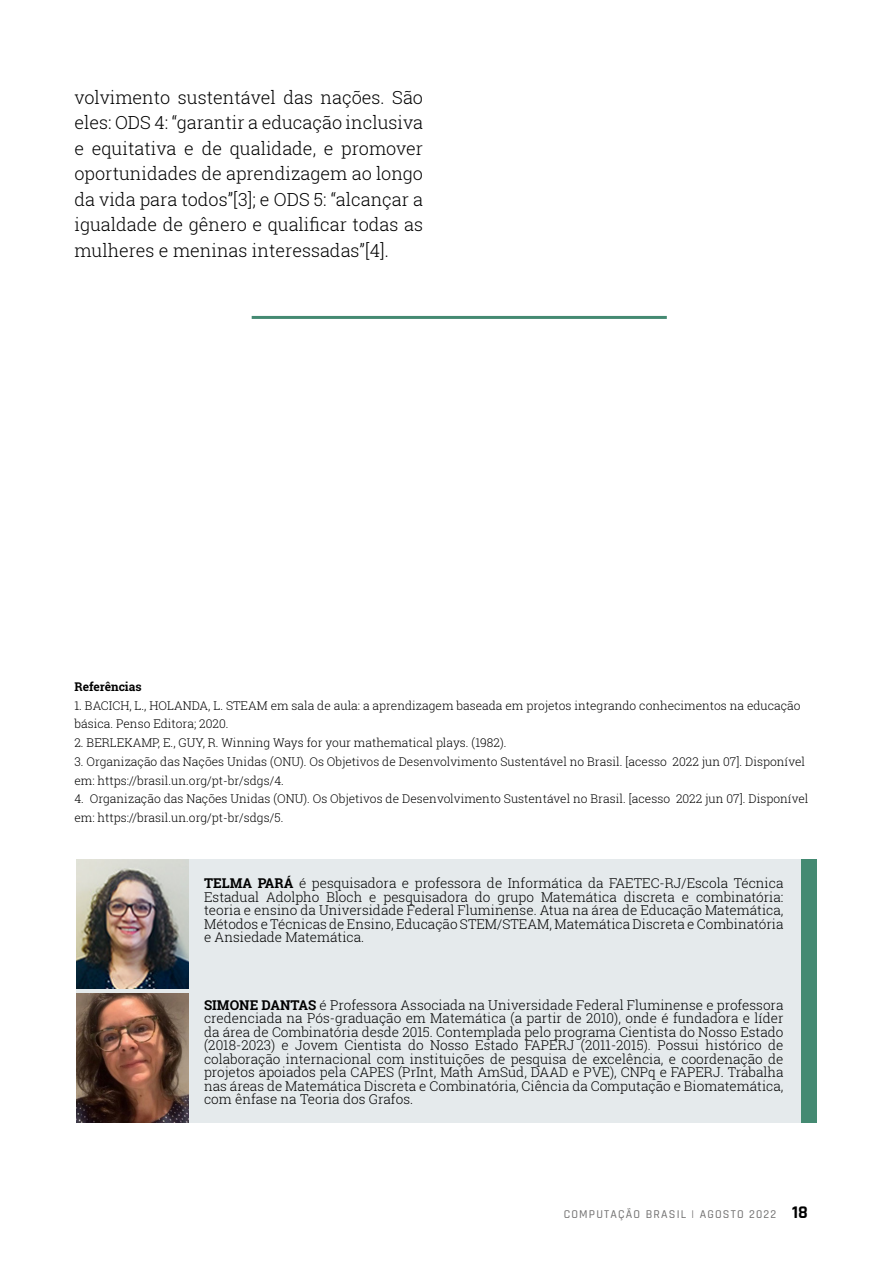
<style>
.page{position:relative;width:893px;height:1263px;background:#fff}
.page>*{position:absolute;margin:0;border:0;box-sizing:border-box;transform-origin:0 0}
.Body_text_-_Dropcap{font:300 18px/25.5px "Roboto Slab";color:#000;text-align:justify}
.Intro_text_big{font:300 13.5px/13.5px "Roboto Slab";color:#000;text-align:justify}
.Body_text_-_Dropcap-2{font:300 12px/18.8px "Roboto Slab";color:#000}
.t1{font:500 12px "Rajdhani";letter-spacing:.1em;color:#706f6f}
.Body_text_-_Dropcap-3{font:700 12px "Roboto Slab";color:#000}
.s1{font-weight:700}
.s2{font-weight:700;font-size:18px;color:#000}
</style>
<div class="page">
<div style="left:76px;top:859px;width:733px;height:264px;background:#e5eaec"></div>
<div style="left:801px;top:859px;width:16px;height:264px;background:#448a72"></div>
<hr style="left:252px;top:316px;width:415px;height:3px;background:#448a72">
<img style="left:76px;top:859px;width:112px;height:130px">
<img style="left:76px;top:994px;width:112px;height:129px">
<p class="Body_text_-_Dropcap" style="left:74px;top:84px;width:350px">volvimento sustentável das nações. São eles: ODS 4: “garantir a educação inclusiva e equitativa e de qualidade, e promover oportunidades de aprendizagem ao longo da vida para todos”[3]; e ODS 5: “alcançar a igualdade de gênero e qualificar todas as mulheres e meninas interessadas”[4].</p>
<p class="Body_text_-_Dropcap-3" style="left:74px;top:678px;width:69px">Referências</p>
<p class="Body_text_-_Dropcap-2" style="left:74px;top:695px;width:728px">1. BACICH, L., HOLANDA, L. STEAM em sala de aula: a aprendizagem baseada em projetos integrando conhecimentos na educação básica. Penso Editora; 2020.</p>
<p class="Body_text_-_Dropcap-2" style="left:74px;top:733px;width:433px">2. BERLEKAMP, E., GUY, R. Winning Ways for your mathematical plays. (1982).</p>
<p class="Body_text_-_Dropcap-2" style="left:74px;top:752px;width:732px">3. Organização das Nações Unidas (ONU). Os Objetivos de Desenvolvimento Sustentável no Brasil. [acesso 2022 jun 07]. Disponível em: https://brasil.un.org/pt-br/sdgs/4.</p>
<p class="Body_text_-_Dropcap-2" style="left:74px;top:789px;width:735px">4. Organização das Nações Unidas (ONU). Os Objetivos de Desenvolvimento Sustentável no Brasil. [acesso 2022 jun 07]. Disponível em: https://brasil.un.org/pt-br/sdgs/5.</p>
<p class="Intro_text_big" style="left:204px;top:876px;width:581px"><span class="s1">TELMA PARÁ</span> é pesquisadora e professora de Informática da FAETEC-RJ/Escola Técnica Estadual Adolpho Bloch e pesquisadora do grupo Matemática discreta e combinatória: teoria e ensino da Universidade Federal Fluminense. Atua na área de Educação Matemática, Métodos e Técnicas de Ensino, Educação STEM/STEAM, Matemática Discreta e Combinatória e Ansiedade Matemática.</p>
<p class="Intro_text_big" style="left:204px;top:997px;width:581px"><span class="s1">SIMONE DANTAS</span> é Professora Associada na Universidade Federal Fluminense e professora credenciada na Pós-graduação em Matemática (a partir de 2010), onde é fundadora e líder da área de Combinatória desde 2015. Contemplada pelo programa Cientista do Nosso Estado (2018-2023) e Jovem Cientista do Nosso Estado FAPERJ (2011-2015). Possui histórico de colaboração internacional com instituições de pesquisa de excelência, e coordenação de projetos apoiados pela CAPES (PrInt, Math AmSud, DAAD e PVE), CNPq e FAPERJ. Trabalha nas áreas de Matemática Discreta e Combinatória, Ciência da Computação e Biomatemática, com ênfase na Teoria dos Grafos.</p>
<p class="t1" style="left:564px;top:1207px;width:246px">COMPUTAÇÃO BRASIL | AGOSTO 2022 <span class="s2">18</span></p>
</div>
